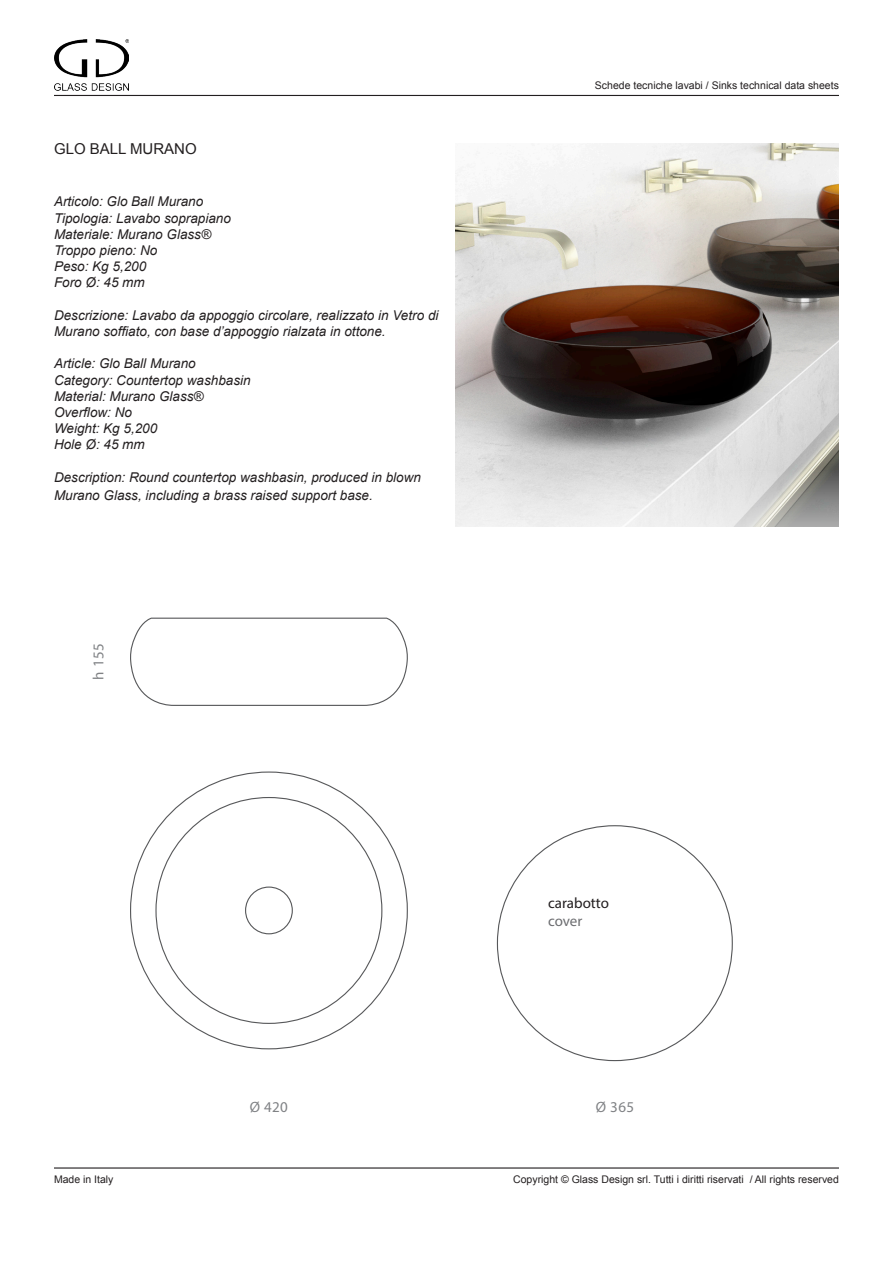
<style>
.page{position:relative;width:893px;height:1263px;background:#fff}
.page>*{position:absolute;margin:0;border:0;box-sizing:border-box;transform-origin:0 0}
.t1{font:15px "Arial";color:#231f20}
.t2{font:15px "Myriad Pro";letter-spacing:.025em;color:#808285}
.t3{font:15px "Myriad Pro";color:#231f20}
.t4{font:15px "Myriad Pro";letter-spacing:-.005em;color:#6c6d70}
.t5{font:italic 13.5px/16.2px "Arial";color:#231f20}
.t6{font:10.5px "Arial";color:#231f20}
</style>
<div class="page">
<img style="left:54px;top:39px;width:75px;height:52px">
<hr style="left:54px;top:95px;width:785px;height:1px;background:#231f20">
<hr style="left:54px;top:1167px;width:785px;height:1px;background:#231f20">
<img style="left:455px;top:143px;width:384px;height:383px">
<svg style="left:130px;top:617px;width:278px;height:89px"></svg>
<div style="left:245px;top:886px;width:48px;height:48px;border:1px solid #57585a;border-radius:50%"></div>
<p class="t1" style="left:54px;top:139px;width:144px">GLO BALL MURANO</p>
<p class="t5" style="left:54px;top:194px;width:151px">Articolo: Glo Ball Murano</p>
<p class="t5" style="left:54px;top:210px;width:178px">Tipologia: Lavabo soprapiano</p>
<p class="t5" style="left:54px;top:226px;width:158px">Materiale: Murano Glass®</p>
<p class="t5" style="left:54px;top:242px;width:105px">Troppo pieno: No</p>
<p class="t5" style="left:54px;top:259px;width:94px">Peso: Kg 5,200</p>
<p class="t5" style="left:54px;top:275px;width:92px">Foro Ø: 45 mm</p>
<p class="t5" style="left:54px;top:307px;width:386px">Descrizione: Lavabo da appoggio circolare, realizzato in Vetro di<br>Murano soffiato, con base d’appoggio rialzata in ottone.</p>
<p class="t5" style="left:54px;top:356px;width:143px">Article: Glo Ball Murano</p>
<p class="t5" style="left:54px;top:372px;width:198px">Category: Countertop washbasin</p>
<p class="t5" style="left:54px;top:388px;width:151px">Material: Murano Glass®</p>
<p class="t5" style="left:54px;top:404px;width:80px">Overflow: No</p>
<p class="t5" style="left:54px;top:421px;width:105px">Weight: Kg 5,200</p>
<p class="t5" style="left:54px;top:437px;width:92px">Hole Ø: 45 mm</p>
<p class="t5" style="left:54px;top:468px;width:368px;line-height:18px">Description: Round countertop washbasin, produced in blown<br>Murano Glass, including a brass raised support base.</p>
<p class="t2" style="left:89px;top:679px;width:38px;rotate:-90deg">h 155</p>
<p class="t2" style="left:250px;top:1098px;width:40px">Ø 420</p>
<p class="t6" style="left:595px;top:79px;width:245px">Schede tecniche lavabi / Sinks technical data sheets</p>
<p class="t3" style="left:548px;top:893px;width:62px">carabotto</p>
<p class="t4" style="left:548px;top:911px;width:36px">cover</p>
<p class="t2" style="left:596px;top:1098px;width:40px">Ø 365</p>
<p class="t6" style="left:54px;top:1173px;width:61px">Made in Italy</p>
<p class="t6" style="left:513px;top:1173px;width:327px">Copyright © Glass Design srl. Tutti i diritti riservati / All rights reserved</p>
</div>
